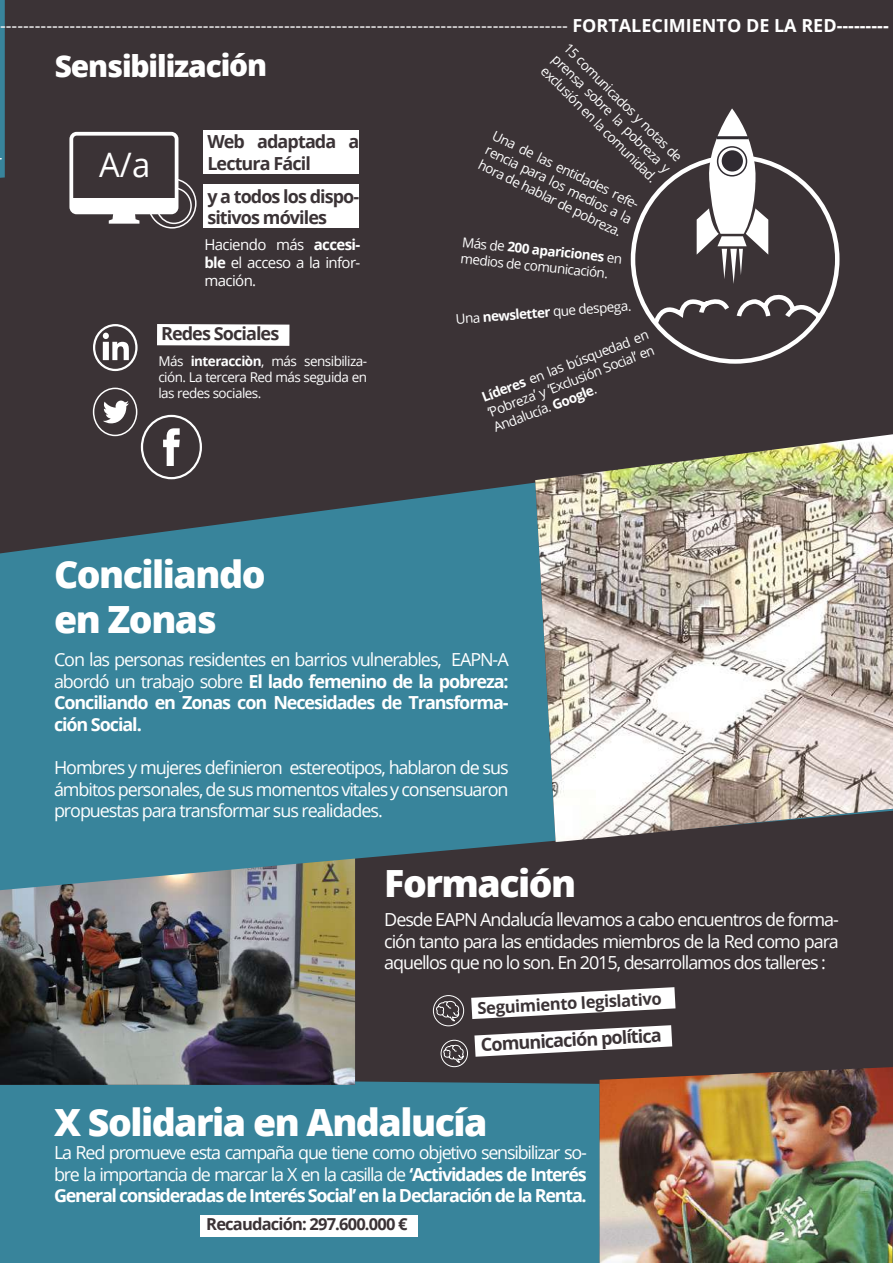
<style>
.page{position:relative;width:893px;height:1263px;background:#fff}
.page>*{position:absolute;margin:0;border:0;box-sizing:border-box;transform-origin:0 0}
.t1{font:800 37.5px/45px "Open Sans";letter-spacing:-.04em;color:#fff}
.t2{font:33.75px "Open Sans";color:#fff}
.t3{font:800 30px "Open Sans";letter-spacing:-.045em;color:#fff}
.t4{font:18px/21.6px "Open Sans";letter-spacing:-.06em;color:#fff;text-align:justify}
.t5{font:700 18px/21.6px "Open Sans";letter-spacing:-.06em;color:#fff;text-align:justify}
.t6{font:700 18px/21.6px "Open Sans";letter-spacing:-.05em;color:#3b3336}
.t7{font:700 16.5px "Open Sans";letter-spacing:-.05em;color:#3b3336}
.t8{font:15px/18px "Open Sans";letter-spacing:-.04em;color:#fff;text-align:justify}
.t9{font:13.5px/16.2px "Open Sans";letter-spacing:-.04em;color:#fff;text-align:justify}
.s1{font-weight:700}
.s2{font-weight:400}
</style>
<div class="page">
<div style="left:0;top:0;width:893px;height:132px;background:#3b3336"></div>
<div style="left:355px;top:890px;width:538px;height:188px;background:#3b3336"></div>
<div style="left:0;top:1078px;width:600px;height:185px;background:#38849b"></div>
<div style="left:1px;top:132px;width:892px;height:303px;background:#3b3336"></div>
<img style="left:0;top:110px;width:1px;height:452px">
<div style="left:0;top:0;width:5px;height:178px;background:#38849b"></div>
<svg style="left:163px;top:428px;width:17px;height:7px"></svg>
<div style="left:93px;top:388px;width:44px;height:48px;border:2px solid #fff;border-radius:50%"></div>
<svg style="left:103px;top:401px;width:26px;height:22px"></svg>
<div style="left:93px;top:324px;width:45px;height:47px;border:2px solid #fff;border-radius:50%"></div>
<svg style="left:103px;top:333px;width:26px;height:27px"></svg>
<svg style="left:68px;top:131px;width:129px;height:98px"></svg>
<svg style="left:697px;top:108px;width:71px;height:45px"></svg>
<svg style="left:628px;top:153px;width:214px;height:213px"></svg>
<div style="left:717px;top:146px;width:30px;height:31px;border:2px solid #302c32;border-radius:50%"></div>
<div style="left:722px;top:150px;width:21px;height:22px;background:#302c32;border-radius:50%"></div>
<div style="left:203px;top:130px;width:156px;height:43px;background:#fff"></div>
<svg style="left:157px;top:324px;width:132px;height:22px"></svg>
<img style="left:600px;top:1067px;width:293px;height:196px">
<img style="left:0;top:890px;width:355px;height:195px">
<svg style="left:433px;top:995px;width:31px;height:31px"></svg>
<svg style="left:440px;top:1039px;width:28px;height:51px"></svg>
<svg style="left:471px;top:987px;width:204px;height:32px"></svg>
<svg style="left:474px;top:1025px;width:198px;height:32px"></svg>
<svg style="left:0;top:435px;width:893px;height:455px;background:#3b6f80"></svg>
<div style="left:203px;top:184px;width:156px;height:43px;background:#fff"></div>
<img style="left:535px;top:434px;width:358px;height:408px">
<div style="left:200px;top:1215px;width:218px;height:22px;background:#fff"></div>
<p class="t4" style="left:0;top:14px;width:890px">-------------------------------------------------------------------------------------------------- <span class="s1">FORTALECIMIENTO DE LA RED---------</span></p>
<h3 class="t3" style="left:55px;top:43px;width:214px">Sensibilización</h3>
<h2 class="t2" style="left:99px;top:142px;width:52px">A/a</h2>
<p class="t6" style="left:207px;top:131px;width:154px">Web adaptada a<br>Lectura Fácil</p>
<p class="t6" style="left:207px;top:185px;width:154px">y a todos los dispo&shy;sitivos móviles</p>
<p class="t8" style="left:204px;top:235px;width:158px">Haciendo más <span class="s1">accesi&shy;ble</span> el acceso a la infor&shy;mación.</p>
<p class="t6" style="left:161px;top:322px;width:120px">Redes Sociales</p>
<p class="t9" style="left:158px;top:352px;width:210px">Más <span class="s1">interacciòn</span>, más sensibiliza&shy;ción. La tercera Red más seguida en las redes sociales.</p>
<h1 class="t1" style="left:54px;top:550px;width:213px">Conciliando en Zonas</h1>
<p class="t9" style="left:572px;top:39px;width:162px;rotate:45deg">15 comunicados y notas de prensa sobre la pobreza y exclusión en la comunidad.</p>
<p class="t9" style="left:497px;top:127px;width:165px;text-align:left;rotate:26deg">Una de las entidades refe&shy;rencia para los medios a la hora de hablar de pobreza.</p>
<p class="t9" style="left:463px;top:233px;width:162px;rotate:6deg">Más de <span class="s1">200 apariciones</span> en medios de comunicación.</p>
<p class="t9" style="left:455px;top:310px;width:177px;rotate:-4deg">Una <span class="s1">newsletter</span> que despega.</p>
<p class="t9" style="left:479px;top:390px;width:179px;rotate:-21deg"><span class="s1">Líderes</span> en las búsquedad en ‘Pobreza’ y ‘Exclusión Social’ en Andalucía. <span class="s1">Google</span>.</p>
<p class="t5" style="left:54px;top:648px;width:456px"><span class="s2">Con las personas residentes en barrios vulnerables, EAPN-A abordó un trabajo sobre</span> El lado femenino de la pobreza:<br>Conciliando en Zonas con Necesidades de Transforma&shy;ción Social.</p>
<p class="t4" style="left:54px;top:756px;width:456px">Hombres y mujeres definieron estereotipos, hablaron de sus ámbitos personales, de sus momentos vitales y consensuaron propuestas para transformar sus realidades.</p>
<h1 class="t1" style="left:384px;top:859px;width:193px">Formación</h1>
<p class="t4" style="left:384px;top:908px;width:456px">Desde EAPN Andalucía llevamos a cabo encuentros de forma&shy;ción tanto para las entidades miembros de la Red como para aquellos que no lo son. En 2015, desarrollamos dos talleres :</p>
<p class="t7" style="left:477px;top:996px;width:186px;rotate:-3deg">Seguimiento legislativo</p>
<p class="t6" style="left:480px;top:1033px;width:182px;rotate:-3deg">Comunicación política</p>
<h1 class="t1" style="left:54px;top:1097px;width:435px">X Solidaria en Andalucía</h1>
<p class="t4" style="left:54px;top:1141px;width:534px">La Red promueve esta campaña que tiene como objetivo sensibilizar so&shy;bre la importancia de marcar la X en la casilla de <span class="s1">‘Actividades de Interés General consideradas de Interés Social’ en la Declaración de la Renta.</span></p>
<p class="t7" style="left:206px;top:1213px;width:203px">Recaudación: 297.600.000 €</p>
</div>
